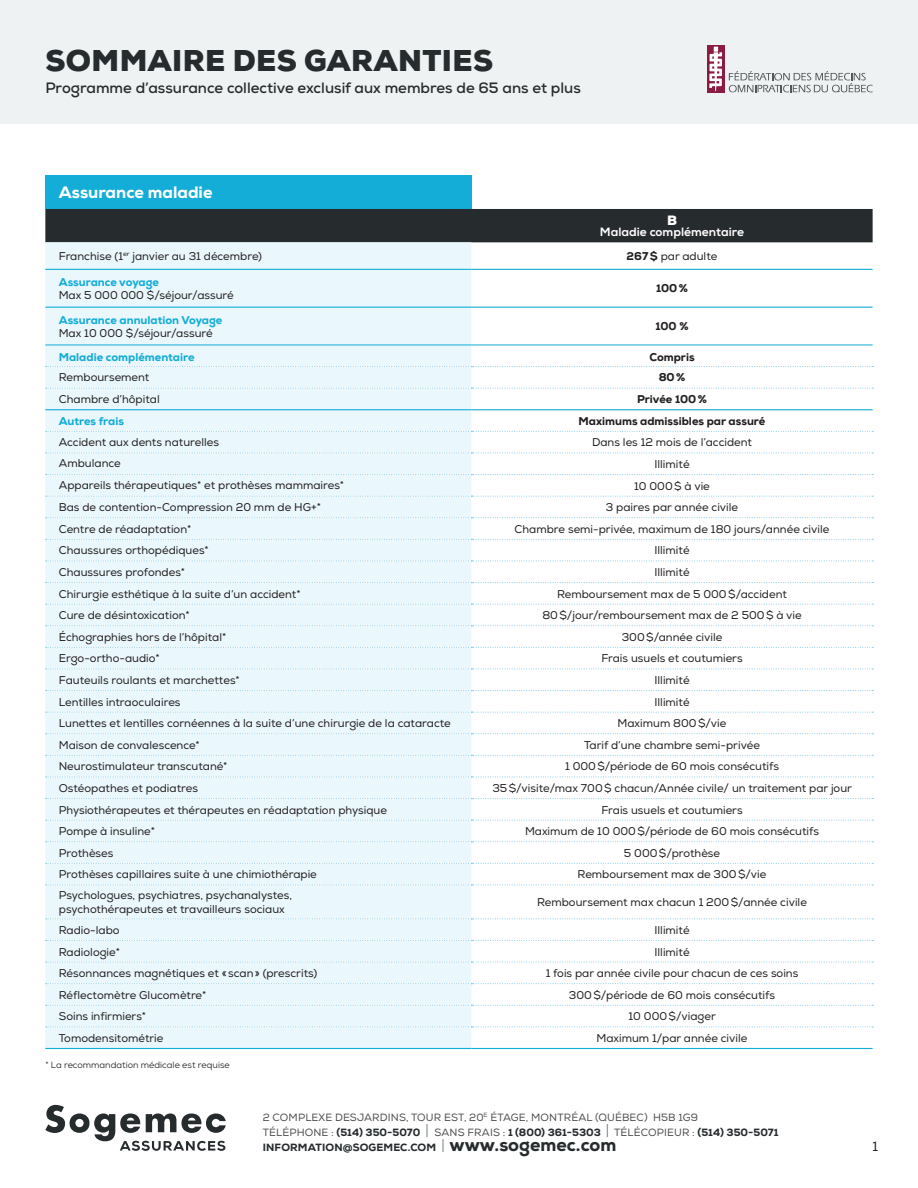
<style>
.page{position:relative;width:918px;height:1188px;background:#fff}
.page>*{position:absolute;margin:0;border:0;box-sizing:border-box;transform-origin:0 0}
.t1{font:900 30px "Nexa";letter-spacing:.015em;color:#262b2d}
.t2{font:800 16.5px "Nexa";color:#fff}
.t3{font:700 15px "Nexa";color:#262b2d}
.t4{font:13.5px "Nexa";color:#231f20}
.t5{font:900 13.5px "Nexa";color:#fff}
.t6{font:800 12px "Nexa";color:#fff}
.t7{font:11.25px/13.5px "Nexa";color:#231f20}
.t8{font:800 11.25px "Nexa";color:#13add7}
.t9{font:800 11.25px "Nexa";color:#231f20}
.t10{font:10.5px/15px "Nexa";letter-spacing:.015em;color:#4d4e50}
.t11{font:9px "Nexa";color:#231f20}
.s1{font-weight:800}
.s2{font-weight:800;color:#262b2d}
.s3{font-weight:300;font-size:15.75px;color:#262b2d}
.s4{font-weight:800;font-size:18px;color:#262b2d}
</style>
<div class="page">
<div style="left:0;top:0;width:918px;height:123px;background:#eff2f3"></div>
<svg style="left:45px;top:1105px;width:181px;height:46px"></svg>
<div style="left:707px;top:45px;width:17px;height:47px;background:#8b1b40"></div>
<svg style="left:709px;top:47px;width:13px;height:44px"></svg>
<svg style="left:729px;top:71px;width:144px;height:21px"></svg>
<div style="left:45px;top:176px;width:426px;height:33px;background:#13add7"></div>
<div style="left:45px;top:209px;width:828px;height:33px;background:#262b2d"></div>
<div style="left:45px;top:242px;width:426px;height:806px;background:#eaf7fd"></div>
<hr style="left:45px;top:269px;width:426px;height:1px;background:#13add7">
<hr style="left:471px;top:269px;width:402px;height:1px;background:#13add7">
<hr style="left:45px;top:307px;width:426px;height:1px;background:#13add7">
<hr style="left:471px;top:307px;width:402px;height:1px;background:#13add7">
<svg style="left:46px;top:388px;width:827px;height:1px"></svg>
<hr style="left:45px;top:409px;width:426px;height:1px;background:#13add7">
<hr style="left:471px;top:409px;width:402px;height:1px;background:#13add7">
<hr style="left:45px;top:345px;width:426px;height:1px;background:#13add7">
<hr style="left:471px;top:345px;width:402px;height:1px;background:#13add7">
<svg style="left:46px;top:366px;width:827px;height:1px"></svg>
<hr style="left:45px;top:1048px;width:426px;height:1px;background:#13add7">
<hr style="left:471px;top:1048px;width:402px;height:1px;background:#13add7">
<svg style="left:46px;top:431px;width:827px;height:1px"></svg>
<svg style="left:46px;top:453px;width:827px;height:1px"></svg>
<svg style="left:46px;top:474px;width:827px;height:1px"></svg>
<svg style="left:46px;top:496px;width:827px;height:1px"></svg>
<svg style="left:46px;top:517px;width:827px;height:1px"></svg>
<svg style="left:46px;top:539px;width:827px;height:1px"></svg>
<svg style="left:46px;top:561px;width:827px;height:1px"></svg>
<svg style="left:46px;top:582px;width:827px;height:1px"></svg>
<svg style="left:46px;top:604px;width:827px;height:1px"></svg>
<svg style="left:46px;top:625px;width:827px;height:1px"></svg>
<svg style="left:46px;top:647px;width:827px;height:1px"></svg>
<svg style="left:46px;top:669px;width:827px;height:1px"></svg>
<svg style="left:46px;top:690px;width:827px;height:1px"></svg>
<svg style="left:46px;top:712px;width:827px;height:1px"></svg>
<svg style="left:46px;top:733px;width:827px;height:1px"></svg>
<svg style="left:46px;top:755px;width:827px;height:1px"></svg>
<svg style="left:46px;top:777px;width:827px;height:1px"></svg>
<svg style="left:46px;top:798px;width:827px;height:1px"></svg>
<svg style="left:46px;top:820px;width:827px;height:1px"></svg>
<svg style="left:46px;top:841px;width:827px;height:1px"></svg>
<svg style="left:46px;top:863px;width:827px;height:1px"></svg>
<svg style="left:46px;top:885px;width:827px;height:1px"></svg>
<svg style="left:46px;top:919px;width:827px;height:1px"></svg>
<svg style="left:46px;top:940px;width:827px;height:1px"></svg>
<svg style="left:46px;top:962px;width:827px;height:1px"></svg>
<svg style="left:46px;top:983px;width:827px;height:1px"></svg>
<svg style="left:46px;top:1005px;width:827px;height:1px"></svg>
<svg style="left:46px;top:1027px;width:827px;height:1px"></svg>
<h1 class="t1" style="left:46px;top:41px;width:448px">SOMMAIRE DES GARANTIES</h1>
<h3 class="t3" style="left:45px;top:78px;width:537px">Programme d’assurance collective exclusif aux membres de 65 ans et plus</h3>
<h2 class="t2" style="left:59px;top:182px;width:155px">Assurance maladie</h2>
<p class="t5" style="left:667px;top:212px;width:11px">B</p>
<p class="t6" style="left:600px;top:225px;width:146px">Maladie complémentaire</p>
<p class="t7" style="left:59px;top:250px;width:205px">Franchise (1<sup>er</sup> janvier au 31 décembre)</p>
<p class="t7" style="left:627px;top:250px;width:92px"><span class="s1">267$</span> par adulte</p>
<p class="t8" style="left:59px;top:275px;width:102px">Assurance voyage</p>
<p class="t7" style="left:59px;top:289px;width:176px">Max 5 000 000 $/séjour/assuré</p>
<p class="t9" style="left:656px;top:281px;width:33px">100%</p>
<p class="t8" style="left:59px;top:312px;width:165px">Assurance annulation Voyage</p>
<p class="t7" style="left:59px;top:327px;width:155px">M ax 10 000 $/séjour/assuré</p>
<p class="t9" style="left:655px;top:319px;width:35px">100 %</p>
<p class="t8" style="left:59px;top:349px;width:137px">Maladie complémentaire</p>
<p class="t9" style="left:649px;top:349px;width:47px">Compris</p>
<p class="t7" style="left:59px;top:371px;width:92px">Remboursement</p>
<p class="t9" style="left:659px;top:370px;width:28px">80%</p>
<p class="t7" style="left:59px;top:392px;width:102px">Chambre d’hôpital</p>
<p class="t9" style="left:637px;top:392px;width:71px">Privée 100%</p>
<p class="t8" style="left:59px;top:414px;width:67px">Autres frais</p>
<p class="t9" style="left:579px;top:414px;width:188px">Maximums admissibles par assuré</p>
<p class="t7" style="left:59px;top:436px;width:162px">Accident aux dents naturelles</p>
<p class="t7" style="left:592px;top:436px;width:161px">Dans les 12 mois de l’accident</p>
<p class="t7" style="left:59px;top:457px;width:63px">Ambulance</p>
<p class="t7" style="left:654px;top:458px;width:37px">I llimité</p>
<p class="t7" style="left:59px;top:479px;width:287px">Appareils thérapeutiques* et prothèses mammaires*</p>
<p class="t7" style="left:634px;top:479px;width:77px">10 000$ à vie</p>
<p class="t7" style="left:59px;top:500px;width:264px">Bas de contention-Compression 20 mm de HG+*</p>
<p class="t7" style="left:606px;top:501px;width:134px">3 paires par année civile</p>
<p class="t7" style="left:59px;top:522px;width:134px">Centre de réadaptation*</p>
<p class="t7" style="left:515px;top:522px;width:316px">Chambre semi-privée, maximum de 180 jours/année civile</p>
<p class="t7" style="left:59px;top:543px;width:151px">Chaussures orthopédiques*</p>
<p class="t7" style="left:654px;top:544px;width:37px">I llimité</p>
<p class="t7" style="left:59px;top:566px;width:128px">Chaussures profondes*</p>
<p class="t7" style="left:654px;top:566px;width:37px">I llimité</p>
<p class="t7" style="left:59px;top:587px;width:243px">Chirurgie esthétique à la suite d’un accident*</p>
<p class="t7" style="left:557px;top:587px;width:231px">Remboursement max de 5 000$/accident</p>
<p class="t7" style="left:59px;top:609px;width:132px">Cure de désintoxication*</p>
<p class="t7" style="left:542px;top:609px;width:261px">80$/jour/remboursement max de 2 500$ à vie</p>
<p class="t7" style="left:59px;top:630px;width:169px">Échographies hors de l’hôpital*</p>
<p class="t7" style="left:622px;top:630px;width:102px">300$/année civile</p>
<p class="t7" style="left:59px;top:652px;width:102px">Ergo-ortho-audio*</p>
<p class="t7" style="left:601px;top:652px;width:143px">Frais usuels et coutumiers</p>
<p class="t7" style="left:59px;top:674px;width:182px">Fauteuils roulants et marchettes*</p>
<p class="t7" style="left:654px;top:674px;width:37px">I llimité</p>
<p class="t7" style="left:59px;top:695px;width:123px">Lentilles intraoculaires</p>
<p class="t7" style="left:654px;top:695px;width:37px">I llimité</p>
<p class="t7" style="left:59px;top:717px;width:394px">Lunettes et lentilles cornéennes à la suite d’une chirurgie de la cataracte</p>
<p class="t7" style="left:618px;top:717px;width:110px">Maximum 800$/vie</p>
<p class="t7" style="left:59px;top:738px;width:142px">M aison de convalescence*</p>
<p class="t7" style="left:584px;top:738px;width:177px">Tarif d’une chambre semi-privée</p>
<p class="t7" style="left:59px;top:760px;width:170px">Neurostimulateur transcutané*</p>
<p class="t7" style="left:565px;top:760px;width:215px">1 000$/période de 60 mois consécutifs</p>
<p class="t7" style="left:59px;top:782px;width:141px">Ostéopathes et podiatres</p>
<p class="t7" style="left:492px;top:782px;width:361px">35$/visite/max 700$ chacun/Année civile/ un traitement par jour</p>
<p class="t7" style="left:59px;top:803px;width:330px">Physiothérapeutes et thérapeutes en réadaptation physique</p>
<p class="t7" style="left:601px;top:803px;width:143px">Frais usuels et coutumiers</p>
<p class="t7" style="left:59px;top:825px;width:98px">Pompe à insuline*</p>
<p class="t7" style="left:525px;top:825px;width:295px">Maximum de 10 000$/période de 60 mois consécutifs</p>
<p class="t7" style="left:59px;top:846px;width:56px">Prothèses</p>
<p class="t7" style="left:624px;top:846px;width:98px">5 000$/prothèse</p>
<p class="t7" style="left:59px;top:868px;width:260px">Prothèses capillaires suite à une chimiothérapie</p>
<p class="t7" style="left:578px;top:868px;width:190px">Remboursement max de 300$/vie</p>
<p class="t7" style="left:59px;top:889px;width:235px">Psychologues, psychiatres, psychanalystes, psychothérapeutes et travailleurs sociaux</p>
<p class="t7" style="left:537px;top:896px;width:271px">Remboursement max chacun 1 200$/année civile</p>
<p class="t7" style="left:59px;top:924px;width:62px">Radio-labo</p>
<p class="t7" style="left:654px;top:924px;width:37px">I llimité</p>
<p class="t7" style="left:59px;top:945px;width:63px">Radiologie*</p>
<p class="t7" style="left:654px;top:945px;width:37px">I llimité</p>
<p class="t7" style="left:59px;top:967px;width:260px">Résonnances magnétiques et « scan» (prescrits)</p>
<p class="t7" style="left:546px;top:967px;width:254px">1 fois par année civile pour chacun de ces soins</p>
<p class="t7" style="left:59px;top:988px;width:149px">Réflectomètre Glucomètre*</p>
<p class="t7" style="left:569px;top:988px;width:208px">300$/période de 60 mois consécutifs</p>
<p class="t7" style="left:59px;top:1010px;width:89px">Soins infirmiers*</p>
<p class="t7" style="left:629px;top:1010px;width:89px">10 000$/viager</p>
<p class="t7" style="left:59px;top:1032px;width:106px">Tomodensitométrie</p>
<p class="t7" style="left:597px;top:1032px;width:152px">Maximum 1/par année civile</p>
<p class="t11" style="left:45px;top:1059px;width:186px">* La recommandation médicale est requise</p>
<p class="t10" style="left:263px;top:1110px;width:517px">2 Complexe Desjardins, Tour Est, 20<sup>e</sup> étage, M ontréal (Québec) H5B 1G9<br>Téléph one : <span class="s2">(514) 350-5070</span> <span class="s3">|</span> Sans frais : <span class="s2">1 (800) 361-5303</span> <span class="s3">|</span> Télécopieur : <span class="s2">(514) 350-5071 information@sogemec.com</span> <span class="s3">|</span> <span class="s4">www.sogemec.com</span></p>
<p class="t4" style="left:872px;top:1139px;width:7px">1</p>
</div>
